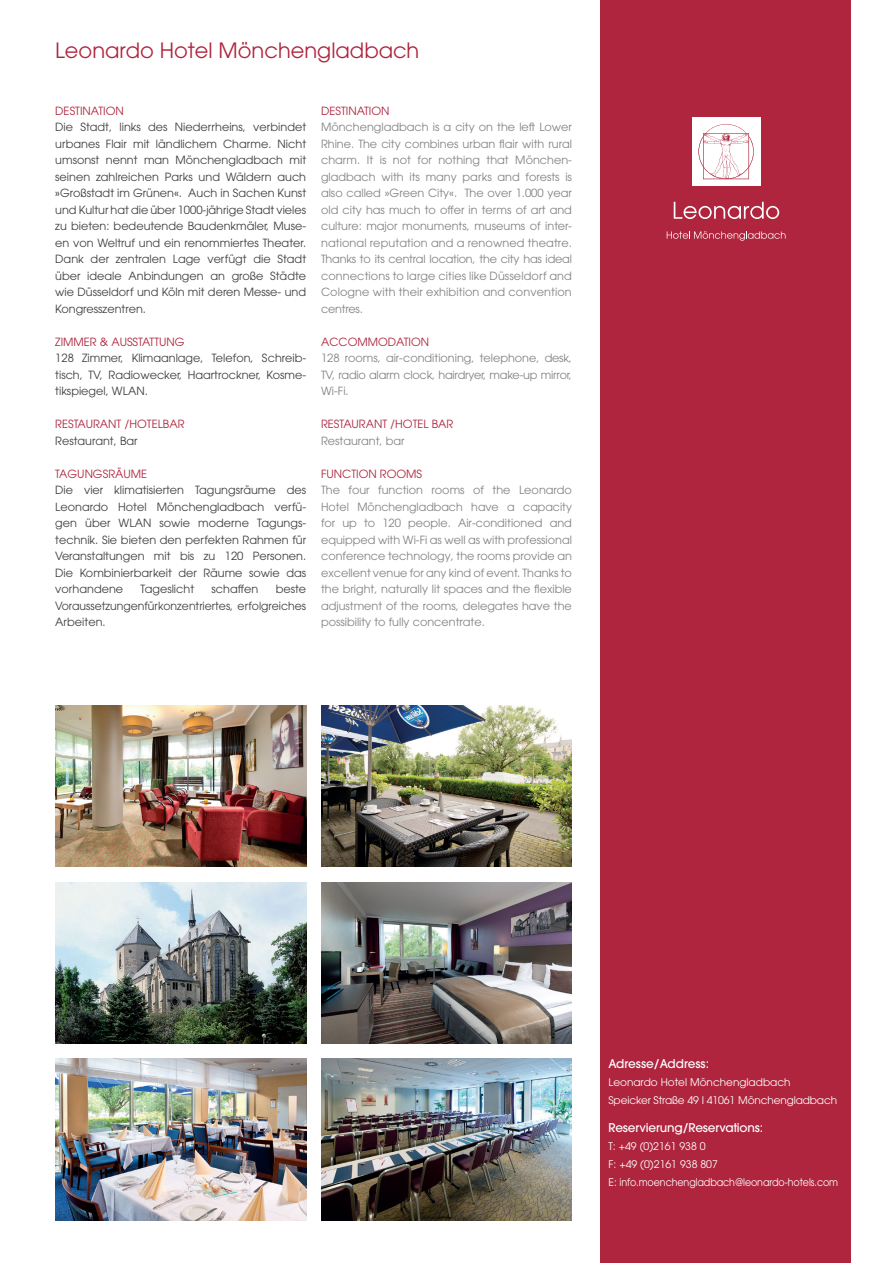
<style>
.page{position:relative;width:893px;height:1263px;background:#fff}
.page>*{position:absolute;margin:0;border:0;box-sizing:border-box;transform-origin:0 0}
.t1{font:21px "ITC Avant Garde Pro";color:#ae253d}
.t2{font:500 12px "ITC Avant Garde Pro";letter-spacing:-.015em;color:#fff}
.t3{font:11.25px/16.5px "ITC Avant Garde Pro";color:#808285;text-align:justify}
.t4{font:11.25px/16.5px "ITC Avant Garde Pro";color:#3e3e3f;text-align:justify}
.t5{font:11.25px "ITC Avant Garde Pro";color:#ae253d}
.t6{font:10.5px/18px "ITC Avant Garde Pro";letter-spacing:-.01em;color:#fff}
</style>
<div class="page">
<img style="left:55px;top:882px;width:251px;height:161px">
<img style="left:55px;top:705px;width:251px;height:161px">
<img style="left:321px;top:882px;width:251px;height:162px">
<img style="left:321px;top:705px;width:251px;height:162px">
<img style="left:55px;top:1059px;width:251px;height:161px">
<img style="left:321px;top:1059px;width:251px;height:161px">
<div style="left:600px;top:0;width:250px;height:1263px;background:#ae253d"></div>
<svg style="left:674px;top:202px;width:105px;height:17px"></svg>
<div style="left:692px;top:117px;width:68px;height:69px;background:#fff"></div>
<svg style="left:698px;top:124px;width:56px;height:55px"></svg>
<svg style="left:667px;top:231px;width:118px;height:10px"></svg>
<h1 class="t1" style="left:55px;top:37px;width:366px">Leonardo Hotel Mönchengladbach</h1>
<p class="t5" style="left:55px;top:104px;width:70px">DESTINATION</p>
<p class="t4" style="left:55px;top:119px;width:252px">Die Stadt, links des Niederrheins, verbindet urbanes Flair mit ländlichem Charme. Nicht umsonst nennt man Mönchengladbach mit seinen zahlreichen Parks und Wäldern auch »Großstadt im Grünen«. Auch in Sachen Kunst und Kultur hat die über 1000-jährige Stadt vieles zu bieten: bedeutende Baudenkmäler, Muse&shy;en von Weltruf und ein renommiertes Theater.<br>Dank der zentralen Lage verfügt die Stadt über ideale Anbindungen an große Städte wie Düsseldorf und Köln mit deren Messe- und Kongresszentren.</p>
<p class="t5" style="left:55px;top:335px;width:131px">ZIMMER &amp; AUSSTATTUNG</p>
<p class="t4" style="left:55px;top:350px;width:252px">128 Zimmer, Klimaanlage, Telefon, Schreib&shy;tisch, TV, Radiowecker, Haartrockner, Kosme&shy;tikspiegel, WLAN.</p>
<p class="t5" style="left:55px;top:417px;width:131px">RESTAURANT /HOTELBAR</p>
<p class="t4" style="left:55px;top:432px;width:84px">Restaurant, Bar</p>
<p class="t5" style="left:55px;top:467px;width:93px">TAGUNGSRÄUME</p>
<p class="t4" style="left:55px;top:482px;width:252px">Die vier klimatisierten Tagungsräume des Leonardo Hotel Mönchengladbach verfü&shy;gen über WLAN sowie moderne Tagungs&shy;technik. Sie bieten den perfekten Rahmen für Veranstaltungen mit bis zu 120 Personen.<br>Die Kombinierbarkeit der Räume sowie das vorhandene</p>
<p class="t4" style="left:141px;top:581px;width:55px">Tageslicht</p>
<p class="t4" style="left:212px;top:581px;width:48px">schaffen</p>
<p class="t4" style="left:55px;top:581px;width:252px;text-indent:220px">beste Voraussetzungenfürkonzentriertes, erfolgreiches Arbeiten.</p>
<p class="t5" style="left:321px;top:104px;width:70px">DESTINATION</p>
<p class="t3" style="left:321px;top:119px;width:252px">Mönchengladbach is a city on the left Lower Rhine. The city combines urban flair with rural charm. It is not for nothing that Mönchen&shy;gladbach with its many parks and forests is also called »Green City«. The over 1.000 year old city has much to offer in terms of art and culture: major monuments, museums of inter&shy;national reputation and a renowned theatre.<br>Thanks to its central location, the city has ideal connections to large cities like Düsseldorf and Cologne with their exhibition and convention centres.</p>
<p class="t5" style="left:321px;top:335px;width:110px">ACCOMMODATION</p>
<p class="t3" style="left:321px;top:350px;width:252px">128 rooms, air-conditioning, telephone, desk, TV, radio alarm clock, hairdryer, make-up mirror, Wi-Fi.</p>
<p class="t5" style="left:321px;top:417px;width:134px">RESTAURANT /HOTEL BAR</p>
<p class="t3" style="left:321px;top:432px;width:85px">Restaurant, bar</p>
<p class="t5" style="left:321px;top:467px;width:103px">FUNCTION ROOMS</p>
<p class="t3" style="left:321px;top:482px;width:252px">The four function rooms of the Leonardo Hotel Mönchengladbach have a capacity for up to 120 people. Air-conditioned and equipped with Wi-Fi as well as with professional conference technology, the rooms provide an excellent venue for any kind of event. Thanks to the bright, naturally lit spaces and the flexible adjustment of the rooms, delegates have the possibility to fully concentrate.</p>
<p class="t2" style="left:608px;top:1056px;width:102px">Adresse/Address:</p>
<p class="t6" style="left:608px;top:1073px;width:230px">Leonardo Hotel Mönchengladbach<br>Speicker Straße 49 I 41061 Mönchengladbach</p>
<p class="t2" style="left:608px;top:1119px;width:156px">Reservierung/Reservations:</p>
<p class="t6" style="left:608px;top:1136px;width:231px">T: +49 (0)2161 938 0<br>F: +49 (0)2161 938 807<br>E: info.moenchengladbach@leonardo-hotels.com</p>
</div>
